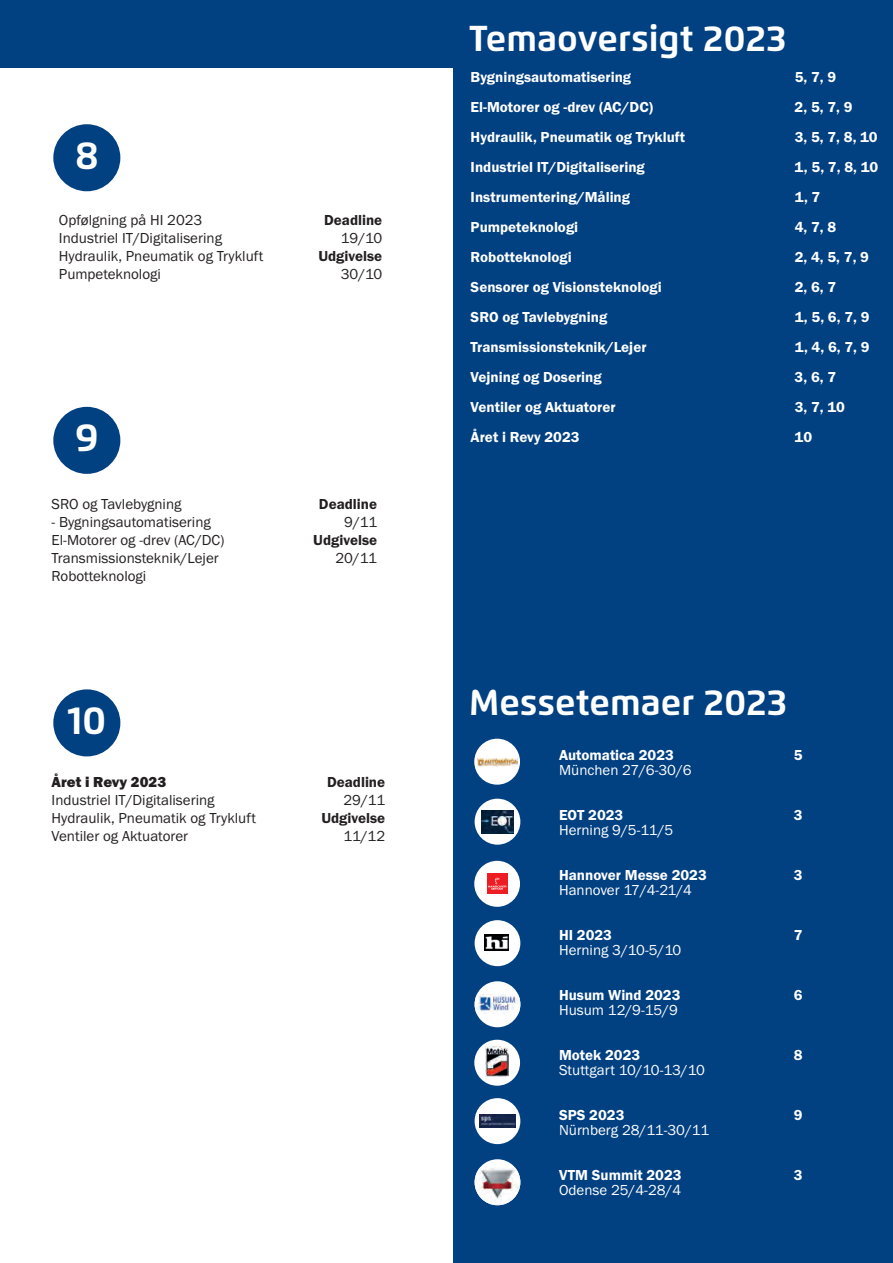
<style>
.page{position:relative;width:893px;height:1263px;background:#fff}
.page>*{position:absolute;margin:0;border:0;box-sizing:border-box;transform-origin:0 0}
.t1{font:700 39px "Flexo";color:#fff}
.t2{font:700 36px "Flexo";color:#fff}
.t3{font:600 15px "Franklin Gothic";color:#fff}
.t4{font:15px/18px "Franklin Gothic";color:#231f20}
.t5{font:15px "Franklin Gothic";color:#fff}
.t6{font:600 15px "Franklin Gothic";color:#231f20}
.t7{font:800 15px "Franklin Gothic";color:#231f20}
</style>
<div class="page">
<div style="left:0;top:0;width:893px;height:67px;background:#014081"></div>
<div style="left:453px;top:27px;width:440px;height:1236px;background:#014081"></div>
<div style="left:53px;top:407px;width:67px;height:67px;background:#014081;border-radius:50%"></div>
<div style="left:53px;top:689px;width:67px;height:67px;background:#014081;border-radius:50%"></div>
<div style="left:53px;top:124px;width:67px;height:67px;background:#014081;border-radius:50%"></div>
<div style="left:475px;top:799px;width:45px;height:46px;background:#fff;border-radius:50%"></div>
<img style="left:481px;top:810px;width:33px;height:23px">
<div style="left:474px;top:739px;width:46px;height:46px;background:#fff;border-radius:50%"></div>
<img style="left:477px;top:758px;width:40px;height:9px">
<div style="left:474px;top:1040px;width:46px;height:46px;background:#fff;border-radius:50%"></div>
<img style="left:486px;top:1047px;width:23px;height:30px">
<div style="left:475px;top:1098px;width:45px;height:46px;background:#fff;border-radius:50%"></div>
<img style="left:480px;top:1114px;width:35px;height:13px">
<div style="left:475px;top:1159px;width:45px;height:46px;background:#fff;border-radius:50%"></div>
<img style="left:475px;top:1168px;width:45px;height:37px">
<div style="left:475px;top:920px;width:45px;height:46px;background:#fff;border-radius:50%"></div>
<img style="left:484px;top:934px;width:25px;height:16px">
<div style="left:475px;top:981px;width:45px;height:46px;background:#fff;border-radius:50%"></div>
<img style="left:475px;top:995px;width:45px;height:19px">
<div style="left:474px;top:861px;width:46px;height:46px;background:#fff;border-radius:50%"></div>
<div style="left:487px;top:873px;width:20px;height:21px;background:#ee1d23"></div>
<svg style="left:488px;top:878px;width:18px;height:12px"></svg>
<h1 class="t1" style="left:75px;top:140px;width:25px">8</h1>
<p class="t4" style="left:59px;top:212px;width:206px">Opfølgning på HI 2023<br>Industriel IT/Digitalisering<br>Hydraulik, Pneumatik og Trykluft<br>Pumpeteknologi</p>
<p class="t6" style="left:324px;top:215px;width:60px">Deadline</p>
<p class="t4" style="left:341px;top:231px;width:43px">19/10</p>
<p class="t6" style="left:318px;top:251px;width:65px">Udgivelse</p>
<p class="t4" style="left:341px;top:267px;width:43px">30/10</p>
<h1 class="t1" style="left:75px;top:422px;width:25px">9</h1>
<p class="t4" style="left:52px;top:496px;width:131px">SRO og Tavlebygning</p>
<p class="t4" style="left:52px;top:514px;width:174px">- Bygningsautomatisering<br>El-Motorer og -drev (AC/DC)<br>Transmissionsteknik/Lejer<br>Robotteknologi</p>
<h1 class="t1" style="left:67px;top:705px;width:41px">10</h1>
<p class="t7" style="left:52px;top:776px;width:116px">Året i Revy 2023</p>
<p class="t4" style="left:52px;top:792px;width:206px">Industriel IT/Digitalisering<br>Hydraulik, Pneumatik og Trykluft<br>Ventiler og Aktuatorer</p>
<p class="t6" style="left:319px;top:498px;width:60px">Deadline</p>
<p class="t4" style="left:344px;top:514px;width:34px">9/11</p>
<p class="t6" style="left:313px;top:534px;width:65px">Udgivelse</p>
<p class="t4" style="left:335px;top:550px;width:43px">20/11</p>
<p class="t6" style="left:327px;top:777px;width:60px">Deadline</p>
<p class="t4" style="left:343px;top:792px;width:43px">29/11</p>
<p class="t6" style="left:321px;top:813px;width:65px">Udgivelse</p>
<p class="t4" style="left:343px;top:828px;width:43px">11/12</p>
<h2 class="t2" style="left:469px;top:24px;width:319px">Temaoversigt 2023</h2>
<p class="t3" style="left:471px;top:71px;width:162px">Bygningsautomatisering</p>
<p class="t3" style="left:795px;top:71px;width:43px">5, 7, 9</p>
<p class="t3" style="left:471px;top:101px;width:184px">El-Motorer og -drev (AC/DC)</p>
<p class="t3" style="left:795px;top:101px;width:59px">2, 5, 7, 9</p>
<p class="t3" style="left:471px;top:131px;width:216px">Hydraulik, Pneumatik og Trykluft</p>
<p class="t3" style="left:795px;top:131px;width:85px">3, 5, 7, 8, 10</p>
<p class="t3" style="left:471px;top:161px;width:176px">Industriel IT/Digitalisering</p>
<p class="t3" style="left:795px;top:161px;width:85px">1, 5, 7, 8, 10</p>
<p class="t3" style="left:471px;top:191px;width:161px">Instrumentering/Måling</p>
<p class="t3" style="left:795px;top:191px;width:27px">1, 7</p>
<p class="t3" style="left:471px;top:221px;width:109px">Pumpeteknologi</p>
<p class="t3" style="left:795px;top:221px;width:43px">4, 7, 8</p>
<p class="t3" style="left:471px;top:251px;width:103px">Robotteknologi</p>
<p class="t3" style="left:795px;top:251px;width:76px">2, 4, 5, 7, 9</p>
<p class="t3" style="left:471px;top:281px;width:193px">Sensorer og Visionsteknologi</p>
<p class="t3" style="left:795px;top:281px;width:43px">2, 6, 7</p>
<p class="t3" style="left:471px;top:311px;width:138px">SRO og Tavlebygning</p>
<p class="t3" style="left:795px;top:311px;width:76px">1, 5, 6, 7, 9</p>
<p class="t3" style="left:471px;top:341px;width:177px">Transmissionsteknik/Lejer</p>
<p class="t3" style="left:795px;top:341px;width:76px">1, 4, 6, 7, 9</p>
<p class="t3" style="left:471px;top:371px;width:133px">Vejning og Dosering</p>
<p class="t3" style="left:795px;top:371px;width:43px">3, 6, 7</p>
<p class="t3" style="left:471px;top:401px;width:146px">Ventiler og Aktuatorer</p>
<p class="t3" style="left:795px;top:401px;width:52px">3, 7, 10</p>
<p class="t3" style="left:471px;top:431px;width:110px">Året i Revy 2023</p>
<p class="t3" style="left:795px;top:431px;width:19px">10</p>
<h2 class="t2" style="left:469px;top:688px;width:319px">Messetemaer 2023</h2>
<p class="t3" style="left:559px;top:750px;width:116px">Automatica 2023</p>
<p class="t3" style="left:794px;top:750px;width:10px">5</p>
<p class="t5" style="left:559px;top:765px;width:134px">München 27/6-30/6</p>
<p class="t3" style="left:559px;top:810px;width:66px">EOT 2023</p>
<p class="t3" style="left:794px;top:810px;width:10px">3</p>
<p class="t5" style="left:559px;top:825px;width:116px">Herning 9/5-11/5</p>
<p class="t3" style="left:559px;top:870px;width:149px">Hannover Messe 2023</p>
<p class="t3" style="left:794px;top:870px;width:10px">3</p>
<p class="t5" style="left:559px;top:885px;width:134px">Hannover 17/4-21/4</p>
<p class="t3" style="left:559px;top:930px;width:54px">HI 2023</p>
<p class="t3" style="left:794px;top:930px;width:10px">7</p>
<p class="t5" style="left:559px;top:945px;width:124px">Herning 3/10-5/10</p>
<p class="t3" style="left:559px;top:990px;width:123px">Husum Wind 2023</p>
<p class="t3" style="left:794px;top:990px;width:10px">6</p>
<p class="t5" style="left:559px;top:1005px;width:120px">Husum 12/9-15/9</p>
<p class="t3" style="left:559px;top:1050px;width:83px">Motek 2023</p>
<p class="t3" style="left:794px;top:1050px;width:10px">8</p>
<p class="t5" style="left:559px;top:1065px;width:147px">Stuttgart 10/10-13/10</p>
<p class="t3" style="left:559px;top:1110px;width:67px">SPS 2023</p>
<p class="t3" style="left:794px;top:1110px;width:10px">9</p>
<p class="t5" style="left:559px;top:1125px;width:152px">Nürnberg 28/11-30/11</p>
<p class="t3" style="left:559px;top:1170px;width:124px">VTM Summit 2023</p>
<p class="t3" style="left:794px;top:1170px;width:10px">3</p>
<p class="t5" style="left:559px;top:1185px;width:124px">Odense 25/4-28/4</p>
</div>
